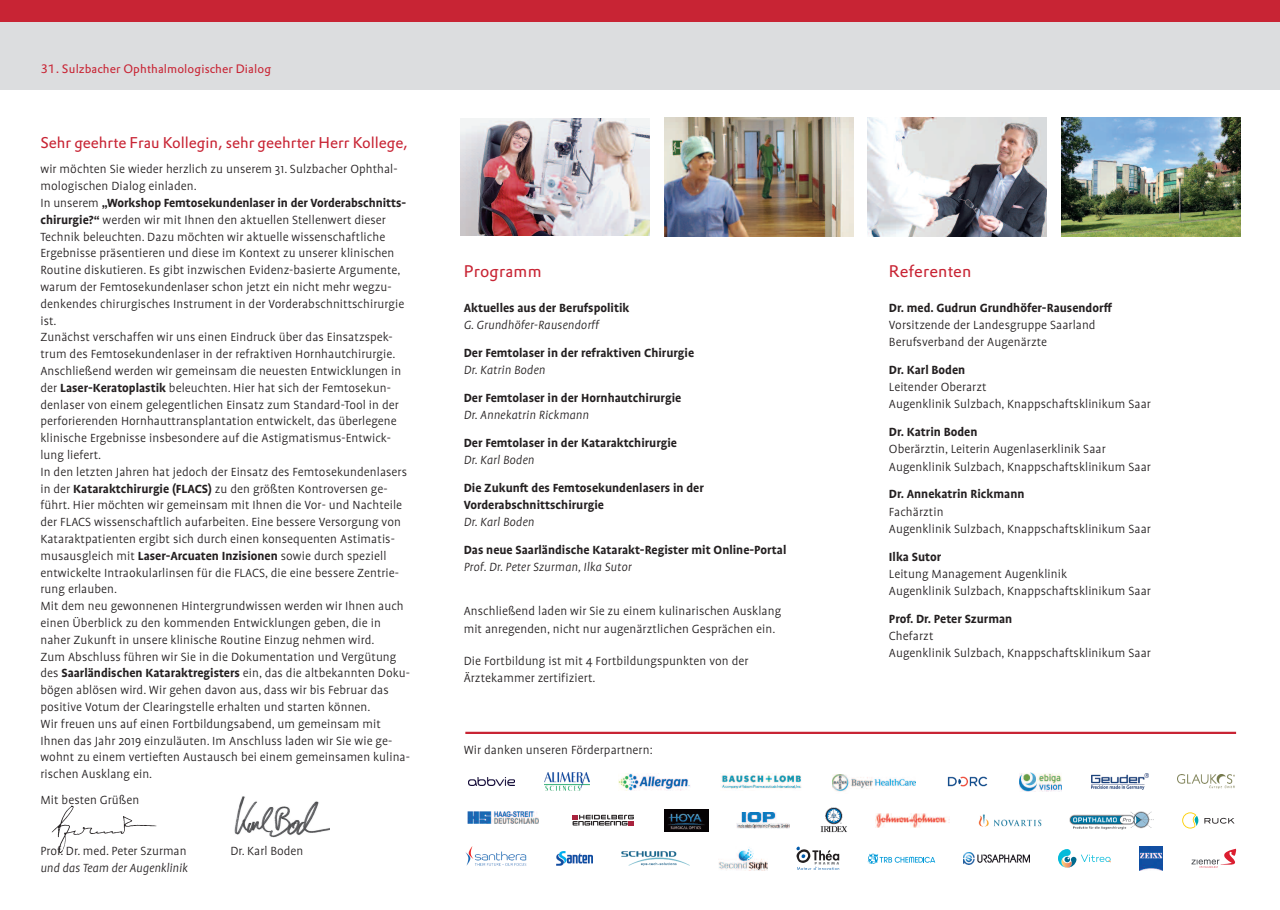
<style>
.page{position:relative;width:1280px;height:910px;background:#fff}
.page>*{position:absolute;margin:0;border:0;box-sizing:border-box;transform-origin:0 0}
.t1{font:16.5px "DTL Prokyon T";letter-spacing:.015em;color:#c82434}
.t2{font:15.3px "DTL Prokyon T";color:#c82434}
.t3{font:300 13.5px/16.8px "Profile OT";letter-spacing:.005em;color:#231f20}
.t4{font:700 13.5px/17.2px "Profile OT";color:#231f20}
.t5{font:italic 300 13.5px "Profile OT";letter-spacing:.005em;color:#231f20}
.t6{font:12px "DTL Prokyon T";letter-spacing:.01em;color:#c82434}
.s1{font-weight:700}
</style>
<div class="page">
<img style="left:51px;top:805px;width:106px;height:49px">
<img style="left:234px;top:796px;width:96px;height:42px">
<hr style="left:465px;top:732px;width:771px;height:2px;background:#c82434">
<img style="left:1069px;top:811px;width:85px;height:19px">
<svg style="left:572px;top:814px;width:62px;height:12px"></svg>
<svg style="left:572px;top:815px;width:62px;height:10px"></svg>
<img style="left:736px;top:812px;width:53px;height:16px">
<img style="left:820px;top:807px;width:27px;height:26px">
<svg style="left:1182px;top:812px;width:16px;height:16px"></svg>
<svg style="left:1204px;top:818px;width:30px;height:6px"></svg>
<img style="left:876px;top:813px;width:73px;height:14px">
<img style="left:978px;top:814px;width:63px;height:13px">
<svg style="left:1191px;top:849px;width:45px;height:19px"></svg>
<img style="left:1139px;top:847px;width:24px;height:23px">
<div style="left:665px;top:809px;width:43px;height:23px;background:#060204"></div>
<img style="left:668px;top:813px;width:37px;height:17px">
<img style="left:468px;top:777px;width:47px;height:9px">
<svg style="left:796px;top:847px;width:43px;height:23px"></svg>
<svg style="left:868px;top:854px;width:67px;height:10px"></svg>
<svg style="left:468px;top:811px;width:71px;height:13px"></svg>
<img style="left:468px;top:812px;width:70px;height:12px">
<img style="left:964px;top:853px;width:65px;height:11px">
<svg style="left:1058px;top:849px;width:53px;height:19px"></svg>
<img style="left:947px;top:776px;width:41px;height:11px">
<img style="left:1019px;top:772px;width:43px;height:19px">
<svg style="left:1179px;top:774px;width:56px;height:15px"></svg>
<img style="left:1178px;top:775px;width:57px;height:13px">
<img style="left:1091px;top:774px;width:57px;height:15px">
<img style="left:718px;top:847px;width:50px;height:23px">
<img style="left:833px;top:774px;width:82px;height:18px">
<img style="left:556px;top:851px;width:37px;height:15px">
<img style="left:621px;top:852px;width:69px;height:13px">
<img style="left:619px;top:773px;width:71px;height:17px">
<img style="left:544px;top:773px;width:46px;height:17px">
<img style="left:461px;top:119px;width:189px;height:116px">
<img style="left:664px;top:117px;width:189px;height:120px">
<img style="left:1061px;top:117px;width:179px;height:120px">
<img style="left:868px;top:117px;width:179px;height:120px">
<div style="left:0;top:0;width:1280px;height:89px;background:#dcdddf"></div>
<img style="left:720px;top:773px;width:82px;height:16px">
<img style="left:465px;top:847px;width:62px;height:19px">
<div style="left:0;top:0;width:1280px;height:21px;background:#c82434"></div>
<p class="t6" style="left:41px;top:62px;width:232px">31. Sulzbacher Ophthalmologischer Dialog</p>
<p class="t2" style="left:40px;top:133px;width:369px">Sehr geehrte Frau Kollegin, sehr geehrter Herr Kollege,</p>
<p class="t3" style="left:40px;top:162px;width:371px">wir möchten Sie wieder herzlich zu unserem 31. Sulzbacher Ophthal&shy;mologischen Dialog einladen.<br>In unserem <span class="s1">„Workshop Femtosekundenlaser in der Vorderabschnitts&shy;chirurgie?“</span> werden wir mit Ihnen den aktuellen Stellenwert dieser Technik beleuchten. Dazu möchten wir aktuelle wissenschaftliche Ergebnisse präsentieren und diese im Kontext zu unserer klinischen Routine diskutieren. Es gibt inzwischen Evidenz-basierte Argumente, warum der Femtosekundenlaser schon jetzt ein nicht mehr wegzu&shy;denkendes chirurgisches Instrument in der Vorderabschnittschirurgie ist.<br>Zunächst verschaffen wir uns einen Eindruck über das Einsatzspek&shy;trum des Femtosekundenlaser in der refraktiven Hornhautchirurgie.<br>Anschließend werden wir gemeinsam die neuesten Entwicklungen in der <span class="s1">Laser-Keratoplastik</span> beleuchten. Hier hat sich der Femtosekun&shy;denlaser von einem gelegentlichen Einsatz zum Standard-Tool in der perforierenden Hornhauttransplantation entwickelt, das überlegene klinische Ergebnisse insbesondere auf die Astigmatismus-Entwick&shy;lung liefert.<br>In den letzten Jahren hat jedoch der Einsatz des Femtosekundenlasers in der <span class="s1">Kataraktchirurgie (FLACS)</span> zu den größten Kontroversen ge&shy;führt. Hier möchten wir gemeinsam mit Ihnen die Vor- und Nachteile der FLACS wissenschaftlich aufarbeiten. Eine bessere Versorgung von Kataraktpatienten ergibt sich durch einen konsequenten Astimatis&shy;musausgleich mit <span class="s1">Laser-Arcuaten Inzisionen</span> sowie durch speziell entwickelte Intraokularlinsen für die FLACS, die eine bessere Zentrie&shy;rung erlauben.<br>Mit dem neu gewonnenen Hintergrundwissen werden wir Ihnen auch einen Überblick zu den kommenden Entwicklungen geben, die in naher Zukunft in unsere klinische Routine Einzug nehmen wird.<br>Zum Abschluss führen wir Sie in die Dokumentation und Vergütung des <span class="s1">Saarländischen Kataraktregisters</span> ein, das die altbekannten Doku&shy;bögen ablösen wird. Wir gehen davon aus, dass wir bis Februar das positive Votum der Clearingstelle erhalten und starten können.<br>Wir freuen uns auf einen Fortbildungsabend, um gemeinsam mit Ihnen das Jahr 2019 einzuläuten. Im Anschluss laden wir Sie wie ge&shy;wohnt zu einem vertieften Austausch bei einem gemeinsamen kulina&shy;rischen Ausklang ein.</p>
<p class="t3" style="left:40px;top:793px;width:100px">Mit besten Grüßen</p>
<p class="t3" style="left:40px;top:843px;width:148px">Prof. Dr. med. Peter Szurman</p>
<p class="t3" style="left:230px;top:843px;width:74px">Dr. Karl Boden</p>
<p class="t5" style="left:40px;top:863px;width:149px">und das Team der Augenklinik</p>
<p class="t1" style="left:464px;top:262px;width:79px">Programm</p>
<p class="t4" style="left:464px;top:300px;width:167px">Aktuelles aus der Berufspolitik</p>
<p class="t5" style="left:464px;top:320px;width:137px">G. Grundhöfer-Rausendorff</p>
<p class="t4" style="left:464px;top:345px;width:232px">Der Femtolaser in der refraktiven Chirurgie</p>
<p class="t5" style="left:464px;top:365px;width:83px">Dr. Katrin Boden</p>
<p class="t4" style="left:464px;top:390px;width:219px">Der Femtolaser in der Hornhautchirurgie</p>
<p class="t5" style="left:464px;top:410px;width:127px">Dr. Annekatrin Rickmann</p>
<p class="t4" style="left:464px;top:435px;width:215px">Der Femtolaser in der Kataraktchirurgie</p>
<p class="t5" style="left:464px;top:455px;width:72px">Dr. Karl Boden</p>
<p class="t4" style="left:464px;top:480px;width:242px">Die Zukunft des Femtosekundenlasers in der<br>Vorderabschnittschirurgie</p>
<p class="t5" style="left:464px;top:517px;width:72px">Dr. Karl Boden</p>
<p class="t4" style="left:464px;top:542px;width:324px">Das neue Saarländische Katarakt-Register mit Online-Portal</p>
<p class="t5" style="left:464px;top:562px;width:169px">Prof. Dr. Peter Szurman, Ilka Sutor</p>
<p class="t3" style="left:464px;top:604px;width:319px;line-height:17.2px">Anschließend laden wir Sie zu einem kulinarischen Ausklang mit anregenden, nicht nur augenärztlichen Gesprächen ein.</p>
<p class="t3" style="left:464px;top:653px;width:286px;line-height:17.2px">Die Fortbildung ist mit 4 Fortbildungspunkten von der<br>Ärztekammer zertifiziert.</p>
<p class="t3" style="left:464px;top:743px;width:191px">Wir danken unseren Förderpartnern:</p>
<p class="t1" style="left:889px;top:262px;width:84px">Referenten</p>
<p class="t4" style="left:889px;top:300px;width:225px">Dr. med. Gudrun Grundhöfer-Rausendorff</p>
<p class="t3" style="left:889px;top:317px;width:208px;line-height:17.2px">Vorsitzende der Landesgruppe Saarland<br>Berufsverband der Augenärzte</p>
<p class="t4" style="left:889px;top:362px;width:78px">Dr. Karl Boden</p>
<p class="t3" style="left:889px;top:379px;width:263px;line-height:17.2px">Leitender Oberarzt<br>Augenklinik Sulzbach, Knappschaftsklinikum Saar</p>
<p class="t4" style="left:889px;top:424px;width:90px">Dr. Katrin Boden</p>
<p class="t3" style="left:889px;top:442px;width:263px;line-height:17.2px">Oberärztin, Leiterin Augenlaserklinik Saar<br>Augenklinik Sulzbach, Knappschaftsklinikum Saar</p>
<p class="t4" style="left:889px;top:487px;width:137px">Dr. Annekatrin Rickmann</p>
<p class="t3" style="left:889px;top:504px;width:263px;line-height:17.2px">Fachärztin<br>Augenklinik Sulzbach, Knappschaftsklinikum Saar</p>
<p class="t4" style="left:889px;top:549px;width:54px">Ilka Sutor</p>
<p class="t3" style="left:889px;top:566px;width:263px;line-height:17.2px">Leitung Management Augenklinik<br>Augenklinik Sulzbach, Knappschaftsklinikum Saar</p>
<p class="t4" style="left:889px;top:611px;width:125px">Prof. Dr. Peter Szurman</p>
<p class="t3" style="left:889px;top:628px;width:263px;line-height:17.2px">Chefarzt<br>Augenklinik Sulzbach, Knappschaftsklinikum Saar</p>
</div>
